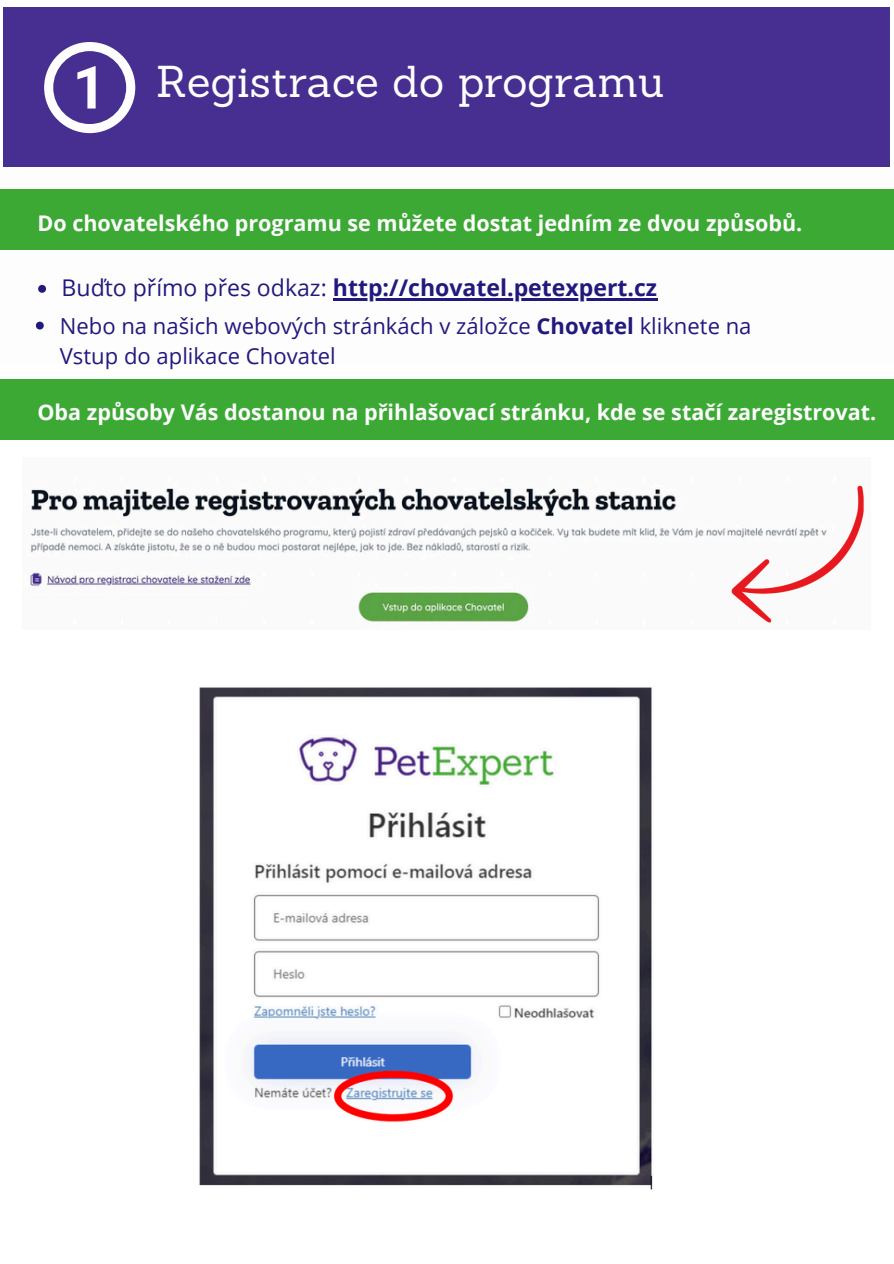
<style>
.page{position:relative;width:894px;height:1264px;background:#fff}
.page>*{position:absolute;margin:0;border:0;box-sizing:border-box;transform-origin:0 0}
.t1{font:43.5px "Sanchez";color:#fdfdfd}
.t2{font:700 23.1px "Open Sans";color:#22197e}
.t3{font:22.05px/30.3px "Open Sans";color:#22197e}
.t4{font:700 21.6px "Open Sans";color:#fdfdfd}
.s1{font-weight:400}
.s2{font-weight:700}
</style>
<div class="page">
<div style="left:4px;top:7px;width:885px;height:175px;background:#472f91"></div>
<svg style="left:44px;top:42px;width:91px;height:91px"></svg>
<div style="left:0;top:167px;width:893px;height:196px;background:#fdfdfd"></div>
<div style="left:0;top:379px;width:893px;height:61px;background:#3ca935"></div>
<img style="left:29px;top:488px;width:694px;height:134px">
<img style="left:723px;top:485px;width:141px;height:138px">
<img style="left:199px;top:687px;width:454px;height:503px">
<div style="left:0;top:189px;width:893px;height:60px;background:#3ca935"></div>
<svg style="left:38px;top:285px;width:8px;height:8px"></svg>
<hr style="left:333px;top:298px;width:324px;height:3px;background:#22197e">
<svg style="left:36px;top:321px;width:8px;height:8px"></svg>
<p class="t1" style="left:156px;top:53px;width:509px">Registrace do programu</p>
<p class="t4" style="left:37px;top:208px;width:766px">Do chovatelského programu se můžete dostat jedním ze dvou způsobů.</p>
<p class="t2" style="left:62px;top:271px;width:597px"><span class="s1">Buďto přímo přes odkaz:</span> http://chovatel.petexpert.cz</p>
<p class="t3" style="left:60px;top:310px;width:693px">Nebo na našich webových stránkách v záložce <span class="s2">Chovatel</span> kliknete na<br>Vstup do aplikace Chovatel</p>
<h1 class="t4" style="left:37px;top:396px;width:840px">Oba způsoby Vás dostanou na přihlašovací stránku, kde se stačí zaregistrovat.</h1>
</div>
